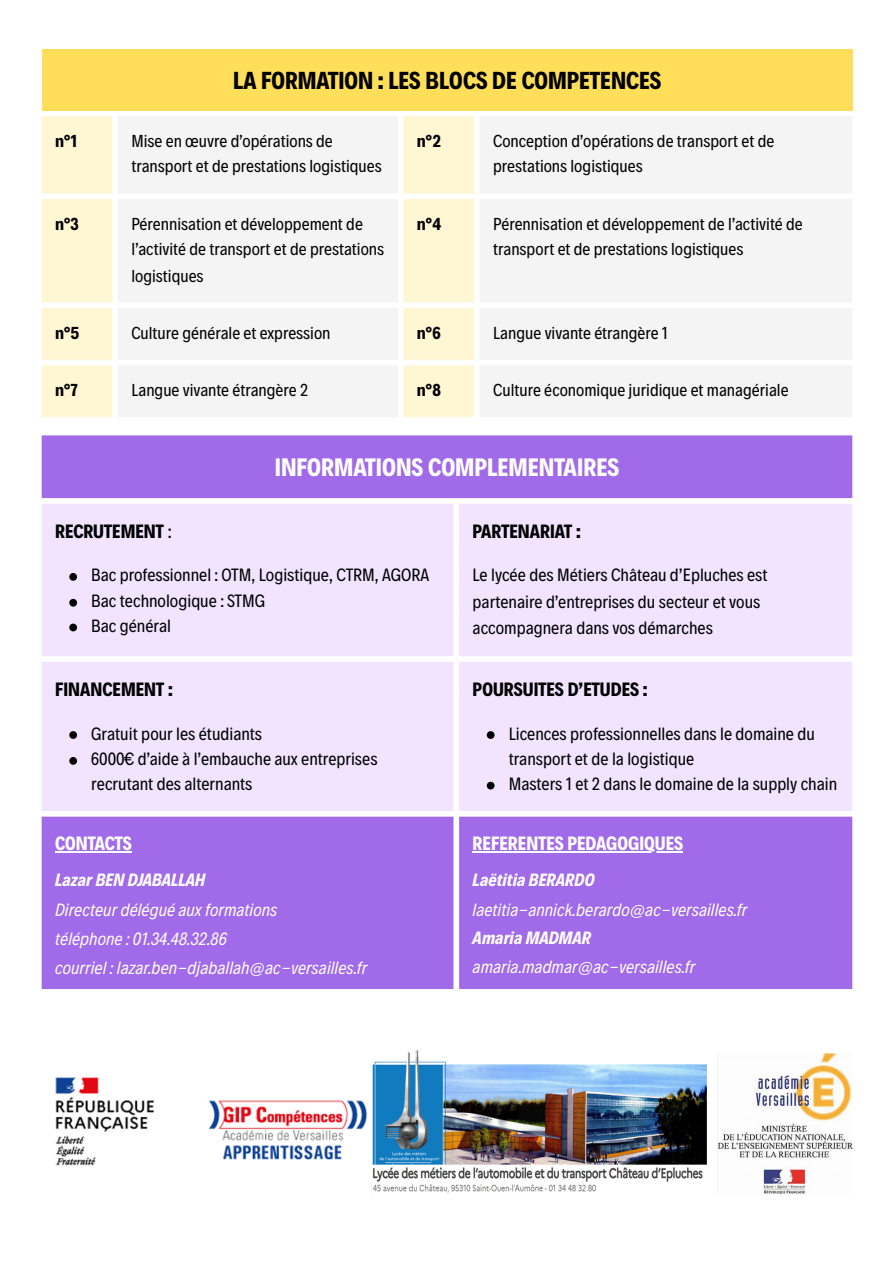
<style>
.page{position:relative;width:894px;height:1263px;background:#fff}
.page>*{position:absolute;margin:0;border:0;box-sizing:border-box;transform-origin:0 0}
.t1{font:700 25.5px "Decalotype";color:#fff}
.t2{font:700 24.9px "Decalotype";color:#000}
.t3{font:700 19.5px "Decalotype";color:#000}
.t4{font:700 19.5px "Decalotype";color:#fff}
.t5{font:18px/26.4px "Decalotype";color:#000}
.t6{font:italic 18px "Decalotype";color:#fff}
.t7{font:italic 700 18px "Decalotype";color:#fff}
.t8{font:17.55px/25.2px "Decalotype";color:#000}
.t9{font:700 17.55px "Decalotype";color:#000}
.s1{font-weight:400}
</style>
<div class="page">
<div style="left:42px;top:50px;width:810px;height:61px;background:#ffde59"></div>
<svg style="left:42px;top:116px;width:71px;height:301px;background:#fff6d6"></svg>
<svg style="left:118px;top:116px;width:734px;height:301px;fill:#f4f4f4"></svg>
<div style="left:42px;top:435px;width:810px;height:554px;background:#a16ae8"></div>
<div style="left:42px;top:504px;width:810px;height:307px;background:#f2e4ff"></div>
<svg style="left:69px;top:573px;width:8px;height:8px"></svg>
<svg style="left:69px;top:599px;width:8px;height:8px"></svg>
<svg style="left:69px;top:624px;width:8px;height:7px"></svg>
<svg style="left:69px;top:731px;width:8px;height:8px"></svg>
<svg style="left:69px;top:757px;width:8px;height:8px"></svg>
<svg style="left:486px;top:731px;width:8px;height:8px"></svg>
<svg style="left:486px;top:782px;width:8px;height:7px"></svg>
<hr style="left:55px;top:851px;width:77px;height:2px;background:#fff">
<hr style="left:472px;top:851px;width:211px;height:2px;background:#fff">
<img style="left:55px;top:1050px;width:797px;height:144px">
<p class="t2" style="left:233px;top:64px;width:429px">LA FORMATION : LES BLOCS DE COMPETENCES</p>
<p class="t9" style="left:55px;top:129px;width:24px">n°1</p>
<p class="t8" style="left:131px;top:127px;width:252px">Mise en œuvre d’opérations de transport et de prestations logistiques</p>
<p class="t9" style="left:417px;top:129px;width:26px">n°2</p>
<p class="t8" style="left:493px;top:127px;width:282px">Conception d’opérations de transport et de prestations logistiques</p>
<p class="t9" style="left:55px;top:212px;width:25px">n°3</p>
<p class="t8" style="left:131px;top:210px;width:254px;line-height:25.8px">Pérennisation et développement de l’activité de transport et de prestations logistiques</p>
<p class="t9" style="left:417px;top:212px;width:26px">n°4</p>
<p class="t8" style="left:493px;top:210px;width:311px">Pérennisation et développement de l’activité de transport et de prestations logistiques</p>
<p class="t9" style="left:55px;top:321px;width:26px">n°5</p>
<p class="t8" style="left:131px;top:319px;width:200px">Culture générale et expression</p>
<p class="t9" style="left:417px;top:321px;width:25px">n°6</p>
<p class="t8" style="left:493px;top:319px;width:176px">Langue vivante étrangère 1</p>
<p class="t9" style="left:55px;top:379px;width:24px">n°7</p>
<p class="t8" style="left:131px;top:376px;width:178px">Langue vivante étrangère 2</p>
<p class="t9" style="left:417px;top:379px;width:25px">n°8</p>
<p class="t8" style="left:493px;top:376px;width:297px">Culture économique juridique et managériale</p>
<p class="t1" style="left:275px;top:450px;width:346px">INFORMATIONS COMPLEMENTAIRES</p>
<h1 class="t3" style="left:55px;top:518px;width:118px">RECRUTEMENT <span class="s1">:</span></h1>
<p class="t5" style="left:91px;top:561px;width:339px">Bac professionnel : OTM, Logistique, CTRM, AGORA</p>
<p class="t5" style="left:91px;top:587px;width:175px">Bac technologique : STMG</p>
<p class="t5" style="left:91px;top:611px;width:81px">Bac général</p>
<h1 class="t3" style="left:55px;top:676px;width:119px">FINANCEMENT :</h1>
<p class="t5" style="left:91px;top:719px;width:172px">Gratuit pour les étudiants</p>
<p class="t5" style="left:91px;top:746px;width:288px;line-height:24.8px">6000€ d’aide à l’embauche aux entreprises recrutant des alternants</p>
<h1 class="t4" style="left:55px;top:831px;width:78px">CONTACTS</h1>
<h2 class="t7" style="left:55px;top:868px;width:152px">Lazar BEN DJABALLAH</h2>
<p class="t6" style="left:55px;top:897px;width:224px">Directeur délégué aux formations</p>
<p class="t6" style="left:55px;top:927px;width:173px">téléphone : 01.34.48.32.86</p>
<p class="t6" style="left:55px;top:956px;width:313px">courriel : lazar.ben-djaballah@ac-versailles.fr</p>
<h1 class="t3" style="left:472px;top:518px;width:109px">PARTENARIAT :</h1>
<p class="t5" style="left:472px;top:561px;width:296px">Le lycée des Métiers Château d’Epluches est partenaire d’entreprises du secteur et vous accompagnera dans vos démarches</p>
<h1 class="t3" style="left:472px;top:676px;width:176px">POURSUITES D’ETUDES :</h1>
<p class="t5" style="left:508px;top:719px;width:308px;line-height:25.8px">Licences professionnelles dans le domaine du transport et de la logistique</p>
<p class="t5" style="left:508px;top:770px;width:330px">Masters 1 et 2 dans le domaine de la supply chain</p>
<h1 class="t4" style="left:472px;top:831px;width:212px">REFERENTES PEDAGOGIQUES</h1>
<h2 class="t7" style="left:472px;top:868px;width:123px">Laëtitia BERARDO</h2>
<p class="t6" style="left:472px;top:897px;width:276px">laetitia-annick.berardo@ac-versailles.fr</p>
<h2 class="t7" style="left:472px;top:926px;width:120px">Amaria MADMAR</h2>
<p class="t6" style="left:472px;top:955px;width:224px">amaria.madmar@ac-versailles.fr</p>
</div>
